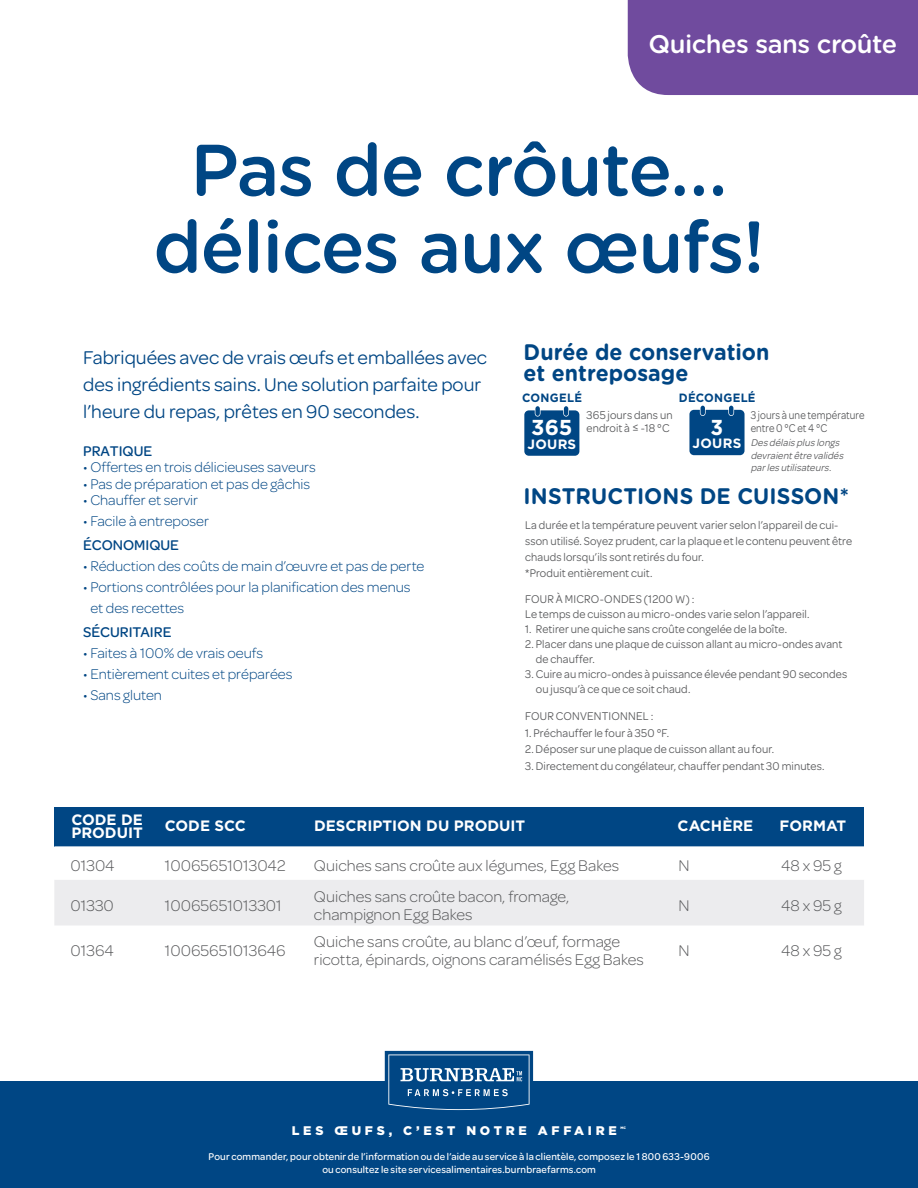
<style>
.page{position:relative;width:918px;height:1188px;background:#fff}
.page>*{position:absolute;margin:0;border:0;box-sizing:border-box;transform-origin:0 0}
.t1{font:500 72.75px/76.9px "Gotham Rounded";letter-spacing:-.02em;color:#004684;text-align:center}
.t2{font:500 25.5px "Gotham Rounded";letter-spacing:-.02em;color:#fff}
.t3{font:700 22.5px/21px "Gotham Rounded";color:#004684;scale:.95 1}
.t4{font:700 21.6px "Gotham HTF";color:#fff}
.t5{font:700 21.6px "Gotham HTF";color:#fff;scale:.95 1}
.t6{font:19.65px/27px "Omnes";color:#004684}
.t7{font:300 16.5px/18px "Omnes";color:#57585a}
.t8{font:300 15px/21px "Omnes";color:#004684}
.t9{font:700 15px/13.5px "Gotham HTF";color:#fff}
.t10{font:500 15px "Omnes";color:#004684}
.t11{font:700 13.5px "Gotham HTF";letter-spacing:.02em;color:#fff}
.t12{font:900 12.45px "Gotham HTF";letter-spacing:.3em;color:#fff}
.t13{font:12px/16px "Omnes";letter-spacing:.01em;color:#57585a;scale:.95 1}
.t14{font:12px/13.5px "Omnes";letter-spacing:.01em;color:#57585a;scale:.86 1}
.t15{font:700 12px "Gotham HTF";letter-spacing:.025em;color:#004684;scale:.95 1}
.t16{font:500 10.5px/12.6px "Omnes";letter-spacing:.015em;color:#fff;text-align:center;scale:.95 1}
.t17{font:italic 10.5px/12.6px "Omnes";color:#57585a;scale:.95 1}
.t18{font:900 3.45px "Gotham HTF";color:#fff}
</style>
<div class="page">
<div style="left:0;top:1082px;width:918px;height:106px;background:#004684"></div>
<svg style="left:524px;top:410px;width:55px;height:46px;background:#074b87"></svg>
<div style="left:535px;top:406px;width:5px;height:10px;background:#004684;border-radius:2px"></div>
<svg style="left:564px;top:406px;width:4px;height:10px"></svg>
<svg style="left:689px;top:406px;width:56px;height:49px;background:#18578f"></svg>
<svg style="left:385px;top:1051px;width:148px;height:60px"></svg>
<div style="left:628px;top:0;width:290px;height:95px;background:#704b9e"></div>
<div style="left:54px;top:807px;width:810px;height:39px;background:#004684"></div>
<svg style="left:54px;top:846px;width:810px;height:1px"></svg>
<div style="left:54px;top:880px;width:810px;height:45px;background:#ececee"></div>
<h2 class="t2" style="left:649px;top:26px;width:250px">Quiches sans croûte</h2>
<h1 class="t1" style="left:153px;top:128px;width:613px">Pas de crôute… délices aux œufs!</h1>
<h3 class="t6" style="left:83px;top:343px;width:405px">Fabriquées avec de vrais œufs et emballées avec des ingrédients sains. Une solution parfaite pour l’heure du repas, prêtes en 90 secondes.</h3>
<p class="t10" style="left:83px;top:440px;width:71px">PRATIQUE</p>
<p class="t8" style="left:83px;top:456px;width:234px">• Offertes en trois délicieuses saveurs</p>
<p class="t8" style="left:83px;top:473px;width:228px">• Pas de préparation et pas de gâchis</p>
<p class="t8" style="left:83px;top:489px;width:116px">• Chauffer et servir</p>
<p class="t8" style="left:83px;top:510px;width:127px">• Facile à entreposer</p>
<p class="t10" style="left:83px;top:535px;width:97px">ÉCONOMIQUE</p>
<p class="t8" style="left:83px;top:555px;width:343px">• Réduction des coûts de main d’œuvre et pas de perte</p>
<p class="t8" style="left:90px;top:576px;width:322px;text-indent:-7px">• Portions contrôlées pour la planification des menus et des recettes</p>
<p class="t10" style="left:83px;top:622px;width:90px">SÉCURITAIRE</p>
<p class="t8" style="left:83px;top:642px;width:182px">• Faites à 100% de vrais oeufs</p>
<p class="t8" style="left:83px;top:663px;width:211px">• Entièrement cuites et préparées</p>
<p class="t8" style="left:83px;top:684px;width:80px">• Sans gluten</p>
<h3 class="t3" style="left:524px;top:341px;width:260px">Durée de conservation et entreposage</h3>
<p class="t15" style="left:522px;top:391px;width:64px">CONGELÉ</p>
<p class="t15" style="left:679px;top:391px;width:82px">DÉCONGELÉ</p>
<h3 class="t4" style="left:531px;top:415px;width:43px">365</h3>
<p class="t11" style="left:527px;top:436px;width:50px">JOURS</p>
<p class="t13" style="left:586px;top:407px;width:92px;line-height:13.5px">365 jours dans un endroit à ≤ -18 °C</p>
<h3 class="t5" style="left:711px;top:414px;width:15px">3</h3>
<p class="t11" style="left:693px;top:436px;width:50px">JOURS</p>
<p class="t14" style="left:751px;top:407px;width:134px">3 jours à une température entre 0 °C et 4 °C</p>
<p class="t17" style="left:751px;top:436px;width:102px">Desdélaispluslongs devraientêtre validés parlesutilisateurs.</p>
<h3 class="t3" style="left:524px;top:485px;width:344px">INSTRUCTIONS DE CUISSON*</h3>
<p class="t13" style="left:525px;top:516px;width:346px">La durée et la température peuvent varier selon l’appareil de cui&shy;sson utilisé. Soyez prudent, car la plaque et le contenu peuvent être chauds lorsqu’ils sont retirés du four.<br>*Produit entièrement cuit.</p>
<p class="t13" style="left:525px;top:591px;width:301px;line-height:15px">FOUR À MICRO-ONDES (1200 W):<br>Le temps de cuisson au micro-ondes varie selon l’appareil.</p>
<p class="t13" style="left:525px;top:620px;width:277px">1. Retirer une quiche sans croûte congelée de la boîte.</p>
<p class="t13" style="left:536px;top:636px;width:324px;line-height:15px;text-indent:-11px">2. Placer dans une plaque de cuisson allant au micro-ondes avant de chauffer.</p>
<p class="t13" style="left:536px;top:666px;width:329px;line-height:15px;text-indent:-11px">3. Cuire au micro-ondes à puissance élevée pendant 90 secondes ou jusqu’à ce que ce soit chaud.</p>
<p class="t13" style="left:525px;top:707px;width:137px">FOUR CONVENTIONNEL :</p>
<p class="t13" style="left:525px;top:724px;width:153px">1. Préchauffer le four à 350 °F.</p>
<p class="t13" style="left:525px;top:740px;width:264px">2. Déposer sur une plaque de cuisson allant au four.</p>
<p class="t13" style="left:525px;top:757px;width:317px">3. Directement du congélateur, chauffer pendant 30 minutes.</p>
<p class="t9" style="left:71px;top:812px;width:73px">CODE DE<br>PRODUIT</p>
<p class="t9" style="left:314px;top:819px;width:213px">DESCRIPTION DU PRODUIT</p>
<p class="t9" style="left:678px;top:819px;width:77px">CACHÈRE</p>
<h3 class="t7" style="left:71px;top:856px;width:46px">01304</h3>
<h3 class="t7" style="left:165px;top:856px;width:122px">10065651013042</h3>
<h3 class="t7" style="left:314px;top:856px;width:307px">Quiches sans croûte aux légumes, Egg Bakes</h3>
<h3 class="t7" style="left:678px;top:856px;width:13px">N</h3>
<h3 class="t7" style="left:781px;top:856px;width:62px">48 x 95 g</h3>
<h3 class="t7" style="left:71px;top:896px;width:45px">01330</h3>
<h3 class="t7" style="left:165px;top:896px;width:118px">10065651013301</h3>
<h3 class="t7" style="left:314px;top:887px;width:257px">Quiches sans croûte bacon, fromage, champignon Egg Bakes</h3>
<h3 class="t7" style="left:678px;top:896px;width:13px">N</h3>
<h3 class="t7" style="left:781px;top:896px;width:62px">48 x 95 g</h3>
<h3 class="t7" style="left:71px;top:941px;width:45px">01364</h3>
<h3 class="t7" style="left:165px;top:941px;width:122px">10065651013646</h3>
<h3 class="t7" style="left:314px;top:932px;width:331px">Quiche sans croûte, au blanc d’œuf, formage ricotta, épinards, oignons caramélisés Egg Bakes</h3>
<h3 class="t7" style="left:678px;top:941px;width:13px">N</h3>
<h3 class="t7" style="left:781px;top:941px;width:62px">48 x 95 g</h3>
<p class="t9" style="left:165px;top:819px;width:83px">CODE SCC</p>
<p class="t9" style="left:780px;top:819px;width:68px">FORMAT</p>
<p class="t12" style="left:292px;top:1124px;width:327px">LES ŒUFS, C’EST NOTRE AFFAIRE</p>
<p class="t18" style="left:621px;top:1126px;width:7px">MC</p>
<p class="t16" style="left:209px;top:1150px;width:529px">Pour commander, pour obtenir de l’information ou de l’aide au service à la clientèle, composez le 1 800 633-9006 ou consultez le site servicesalimentaires.burnbraefarms.com</p>
</div>
